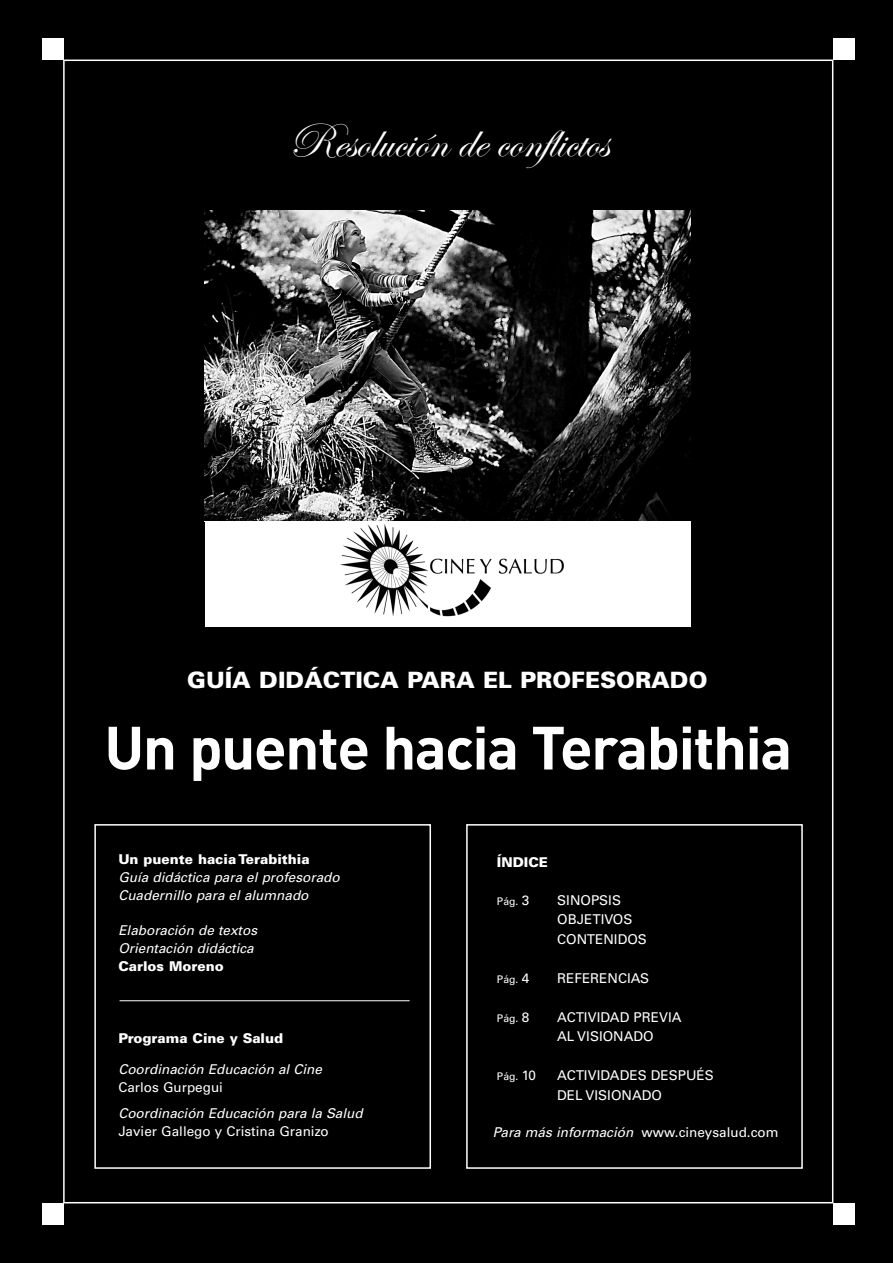
<style>
.page{position:relative;width:893px;height:1263px;background:#000}
.page>*{position:absolute;margin:0;border:0;box-sizing:border-box;transform-origin:0 0}
.t1{font:700 60px "DIN";letter-spacing:-.025em;color:#fff}
.t2{font:49.5px "Edwardian Script ITC";color:#fff}
.t3{font:900 22.5px "Univers";color:#fff}
.t4{font:italic 13.5px/18px "Univers";color:#fff}
.t5{font:13.5px/19.5px "Univers";color:#fff}
.t6{font:900 13.5px "Univers";color:#fff}
.t7{font:10.5px "Univers";color:#fff}
.s1{font-size:13.5px}
.s2{font-style:normal}
</style>
<div class="page">
<div style="left:42px;top:38px;width:21px;height:22px;background:#fff"></div>
<div style="left:833px;top:38px;width:22px;height:22px;background:#fff"></div>
<div style="left:833px;top:1203px;width:22px;height:22px;background:#fff"></div>
<div style="left:42px;top:1203px;width:21px;height:22px;background:#fff"></div>
<div style="left:205px;top:213px;width:485px;height:414px;background:#fff"></div>
<img style="left:341px;top:524px;width:223px;height:92px">
<svg style="left:94px;top:824px;width:709px;height:345px"></svg>
<hr style="left:120px;top:1000px;width:290px;height:1px;background:#fff">
<img style="left:205px;top:211px;width:485px;height:310px">
<h2 class="t2" style="left:288px;top:110px;width:322px">Resolución de conflictos</h2>
<h3 class="t3" style="left:187px;top:672px;width:522px">GUÍA DIDÁCTICA PARA EL PROFESORADO</h3>
<h1 class="t1" style="left:104px;top:727px;width:689px">Un puente hacia Terabithia</h1>
<p class="t6" style="left:118px;top:854px;width:193px">Un puente hacia Terabithia</p>
<p class="t4" style="left:118px;top:870px;width:225px">Guía didáctica para el profesorado<br>Cuadernillo para el alumnado</p>
<p class="t4" style="left:118px;top:922px;width:143px">Elaboración de textos<br>Orientación didáctica</p>
<p class="t6" style="left:118px;top:961px;width:107px">Carlos Moreno</p>
<p class="t6" style="left:118px;top:1033px;width:166px">Programa Cine y Salud</p>
<p class="t4" style="left:118px;top:1062px;width:208px">Coordinación Educación al Cine</p>
<p class="t5" style="left:118px;top:1079px;width:106px">Carlos Gurpegui</p>
<p class="t4" style="left:118px;top:1105px;width:248px">Coordinación Educación para la Salud</p>
<p class="t5" style="left:118px;top:1123px;width:212px">Javier Gallego y Cristina Granizo</p>
<p class="t6" style="left:497px;top:857px;width:52px">ÍNDICE</p>
<p class="t7" style="left:497px;top:897px;width:34px">Pág. <span class="s1">3</span></p>
<p class="t5" style="left:557px;top:891px;width:91px">SINOPSIS<br>OBJETIVOS<br>CONTENIDOS</p>
<p class="t7" style="left:497px;top:975px;width:34px">Pág. <span class="s1">4</span></p>
<p class="t5" style="left:557px;top:969px;width:93px">REFERENCIAS</p>
<p class="t7" style="left:497px;top:1014px;width:34px">Pág. <span class="s1">8</span></p>
<p class="t5" style="left:557px;top:1008px;width:126px">ACTIVIDAD PREVIA<br>AL VISIONADO</p>
<p class="t7" style="left:497px;top:1072px;width:41px">Pág. <span class="s1">10</span></p>
<p class="t5" style="left:557px;top:1067px;width:158px">ACTIVIDADES DESPUÉS<br>DEL VISIONADO</p>
<p class="t4" style="left:493px;top:1124px;width:287px">Para más información <span class="s2">www.cineysalud.com</span></p>
</div>
